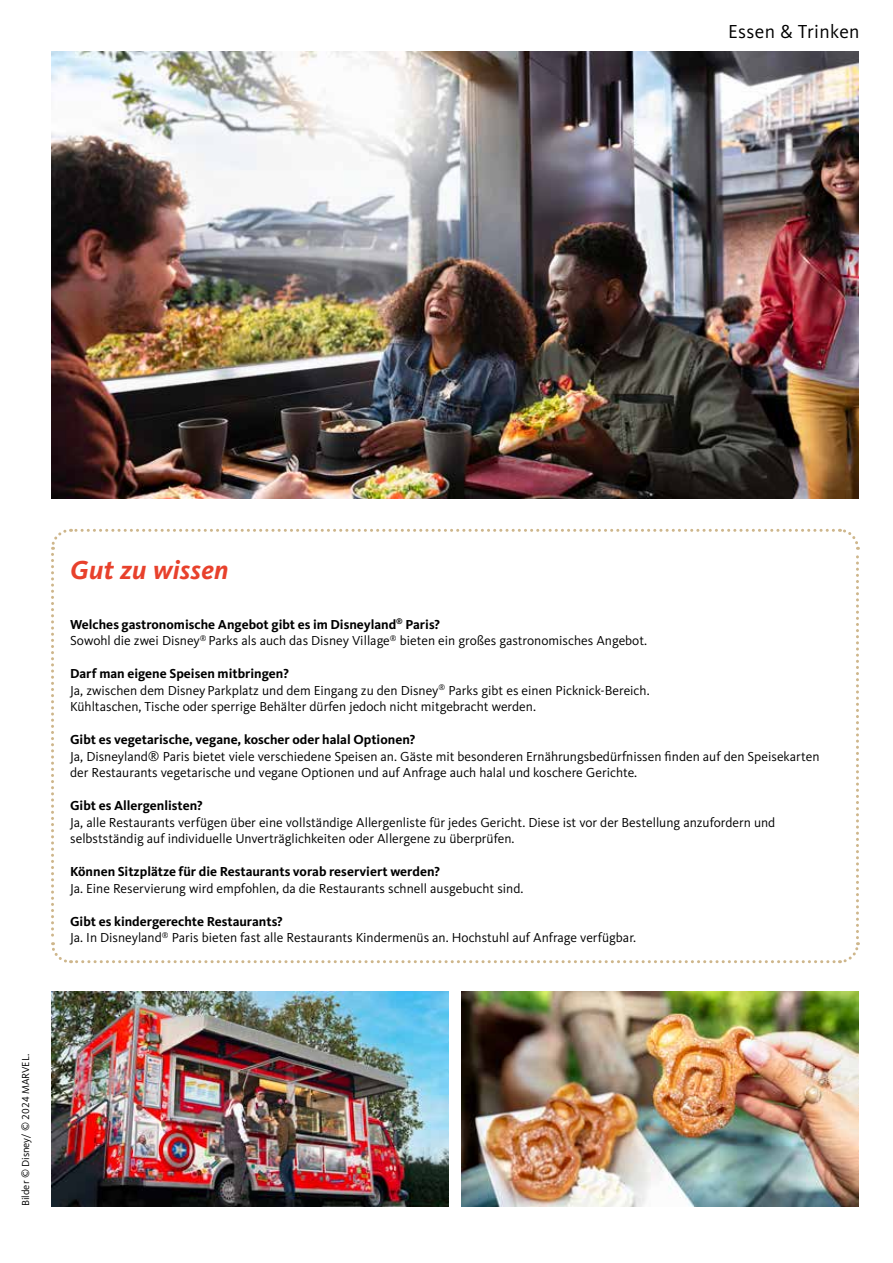
<style>
.page{position:relative;width:893px;height:1263px;background:#fff}
.page>*{position:absolute;margin:0;border:0;box-sizing:border-box;transform-origin:0 0}
.t1{font:italic 700 27px "Kievit Pro";letter-spacing:.01em;color:#e8412c}
.t2{font:19.5px "Kievit Pro";letter-spacing:.02em;color:#000}
.t3{font:13.5px/16.5px "Kievit Pro";color:#000}
.t4{font:700 13.5px "Kievit Pro";color:#000}
.t5{font:10.5px "Kievit Pro";color:#000}
.s1{font-weight:700}
</style>
<div class="page">
<svg style="left:51px;top:528px;width:809px;height:436px"></svg>
<img style="left:51px;top:992px;width:398px;height:214px">
<img style="left:51px;top:51px;width:808px;height:447px">
<img style="left:461px;top:992px;width:398px;height:214px">
<h2 class="t2" style="left:728px;top:20px;width:133px">Essen &amp; Trinken</h2>
<h1 class="t1" style="left:70px;top:554px;width:160px">Gut zu wissen</h1>
<p class="t3" style="left:70px;top:616px;width:578px"><span class="s1">Welches gastronomische Angebot gibt es im Disneyland</span><sup>®</sup> <span class="s1">Paris?<br></span>Sowohl die zwei Disney<sup>®</sup> Parks als auch das Disney Village<sup>®</sup> bieten ein großes gastronomisches Angebot.</p>
<p class="t3" style="left:70px;top:665px;width:581px"><span class="s1">Darf man eigene Speisen mitbringen?<br></span>Ja, zwischen dem DisneyParkplatz und dem Eingang zu den Disney<sup>®</sup> Parks gibt es einen Picknick-Bereich.<br>Kühltaschen, Tische oder sperrige Behälter dürfen jedoch nicht mitgebracht werden.</p>
<p class="t4" style="left:70px;top:731px;width:347px">Gibt es vegetarische, vegane, koscher oder halal Optionen?</p>
<p class="t3" style="left:70px;top:748px;width:751px">Ja, Disneyland® Paris bietet viele verschiedene Speisen an. Gäste mit besonderen Ernährungsbedürfnissen finden auf den Speisekarten der Restaurants vegetarische und vegane Optionen und auf Anfrage auch halal und koschere Gerichte.</p>
<p class="t4" style="left:70px;top:797px;width:134px">Gibt es Allergenlisten?</p>
<p class="t3" style="left:70px;top:814px;width:707px">Ja, alle Restaurants verfügen über eine vollständige Allergenliste für jedes Gericht. Diese ist vor der Bestellung anzufordern und selbstständig auf individuelle Unverträglichkeiten oder Allergene zu überprüfen.</p>
<p class="t4" style="left:70px;top:863px;width:371px">Können Sitzplätze für die Restaurants vorab reserviert werden?</p>
<p class="t3" style="left:70px;top:880px;width:455px">Ja. Eine Reservierung wird empfohlen, da die Restaurants schnell ausgebucht sind.</p>
<p class="t3" style="left:70px;top:913px;width:567px"><span class="s1">Gibt es kindergerechte Restaurants?<br></span>Ja. In Disneyland<sup>®</sup> Paris bieten fast alle Restaurants Kindermenüs an. Hochstuhl auf Anfrage verfügbar.</p>
<p class="t5" style="left:19px;top:1206px;width:154px;rotate:-90deg">Bilder © Disney/ © 2024 MARVEL.</p>
</div>
